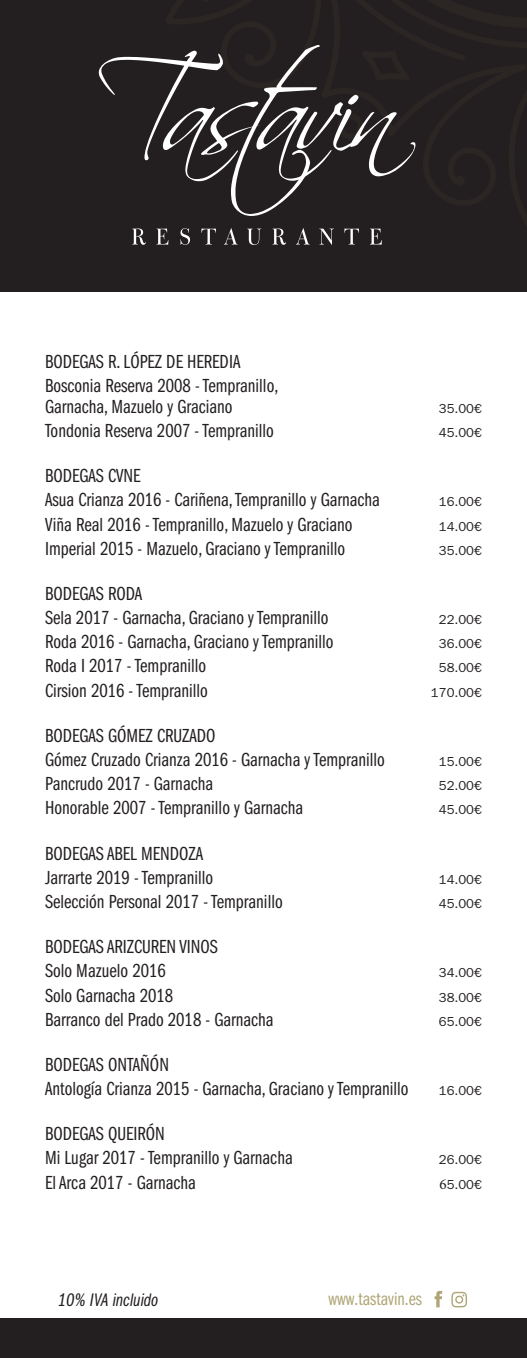
<style>
.page{position:relative;width:527px;height:1358px;background:#fff}
.page>*{position:absolute;margin:0;border:0;box-sizing:border-box;transform-origin:0 0}
.t1{font:19.62px/20.6px "ITC Franklin Gothic Std Bk Cp";color:#231f20}
.t2{font:18.88px "ITC Franklin Gothic Std Bk Cp";color:#afa576}
.t3{font:18.88px "ITC Franklin Gothic Std Bk Cp It";color:#231f20}
.t4{font:13px "ITC Franklin Gothic Std";color:#231f20}
.s1{font-family:"Minion Pro";font-size:15px}
</style>
<div class="page">
<div style="left:0;top:1317px;width:526px;height:40px;background:#231f20"></div>
<svg style="left:434px;top:1291px;width:7px;height:16px"></svg>
<svg style="left:451px;top:1291px;width:15px;height:16px"></svg>
<div style="left:0;top:0;width:526px;height:291px;background:#231f20"></div>
<svg style="left:98px;top:45px;width:317px;height:171px"></svg>
<svg style="left:132px;top:228px;width:249px;height:17px"></svg>
<p class="t1" style="left:45px;top:351px;width:196px">BODEGAS R. LÓPEZ DE HEREDIA</p>
<p class="t1" style="left:45px;top:375px;width:234px">Bosconia Reserva 2008 - Tempranillo,<br>Garnacha, Mazuelo y Graciano</p>
<p class="t4" style="left:438px;top:401px;width:45px">35.00€</p>
<p class="t1" style="left:45px;top:420px;width:230px">Tondonia Reserva 2007 - Tempranillo</p>
<p class="t4" style="left:438px;top:425px;width:45px">45.00€</p>
<p class="t1" style="left:45px;top:465px;width:97px">BODEGAS CVNE</p>
<p class="t1" style="left:45px;top:490px;width:336px">Asua Crianza 2016 - Cariñena, Tempranillo y Garnacha</p>
<p class="t4" style="left:438px;top:494px;width:45px">16.00€</p>
<p class="t1" style="left:45px;top:514px;width:309px">Viña Real 2016 - Tempranillo, Mazuelo y Graciano</p>
<p class="t4" style="left:438px;top:518px;width:45px">14.00€</p>
<p class="t1" style="left:45px;top:538px;width:301px">Imperial 2015 - Mazuelo, Graciano y Tempranillo</p>
<p class="t4" style="left:438px;top:542px;width:45px">35.00€</p>
<p class="t1" style="left:45px;top:583px;width:98px">BODEGAS RODA</p>
<p class="t1" style="left:45px;top:607px;width:285px">Sela 2017 - Garnacha, Graciano y Tempranillo</p>
<p class="t4" style="left:438px;top:612px;width:45px">22.00€</p>
<p class="t1" style="left:45px;top:631px;width:290px">Roda 2016 - Garnacha, Graciano y Tempranillo</p>
<p class="t4" style="left:438px;top:636px;width:45px">36.00€</p>
<p class="t1" style="left:45px;top:656px;width:162px">Roda I 2017 - Tempranillo</p>
<p class="t4" style="left:438px;top:660px;width:45px">58.00€</p>
<p class="t1" style="left:45px;top:680px;width:164px">Cirsion 2016 - Tempranillo</p>
<p class="t4" style="left:430px;top:684px;width:52px">170.00€</p>
<p class="t1" style="left:45px;top:725px;width:172px">BODEGAS GÓMEZ CRUZADO</p>
<p class="t1" style="left:45px;top:749px;width:341px">Gómez Cruzado Crianza 2016 - Garnacha y Tempranillo</p>
<p class="t4" style="left:438px;top:754px;width:45px">15.00€</p>
<p class="t1" style="left:45px;top:773px;width:169px">Pancrudo 2017 - Garnacha</p>
<p class="t4" style="left:438px;top:778px;width:45px">52.00€</p>
<p class="t1" style="left:45px;top:797px;width:259px">Honorable 2007 - Tempranillo y Garnacha</p>
<p class="t4" style="left:438px;top:802px;width:45px">45.00€</p>
<p class="t1" style="left:45px;top:843px;width:159px">BODEGAS ABEL MENDOZA</p>
<p class="t1" style="left:45px;top:867px;width:169px">Jarrarte 2019 - Tempranillo</p>
<p class="t4" style="left:438px;top:871px;width:45px">14.00€</p>
<p class="t1" style="left:45px;top:891px;width:239px">Selección Personal 2017 - Tempranillo</p>
<p class="t4" style="left:438px;top:895px;width:45px">45.00€</p>
<p class="t1" style="left:45px;top:936px;width:174px">BODEGAS ARIZCUREN VINOS</p>
<p class="t1" style="left:45px;top:960px;width:122px">Solo Mazuelo 2016</p>
<p class="t4" style="left:438px;top:965px;width:45px">34.00€</p>
<p class="t1" style="left:45px;top:984px;width:129px">Solo Garnacha 2018</p>
<p class="t4" style="left:438px;top:989px;width:45px">38.00€</p>
<p class="t1" style="left:45px;top:1009px;width:230px">Barranco del Prado 2018 - Garnacha</p>
<p class="t4" style="left:438px;top:1013px;width:45px">65.00€</p>
<p class="t1" style="left:45px;top:1054px;width:125px">BODEGAS ONTAÑÓN</p>
<p class="t1" style="left:45px;top:1078px;width:364px">Antología Crianza 2015 - Garnacha, Graciano y Tempranillo</p>
<p class="t4" style="left:438px;top:1082px;width:45px">16.00€</p>
<p class="t1" style="left:45px;top:1123px;width:121px">BODEGAS QUEIRÓN</p>
<p class="t1" style="left:45px;top:1147px;width:249px">Mi Lugar 2017 - Tempranillo y Garnacha</p>
<p class="t4" style="left:438px;top:1152px;width:45px">26.00€</p>
<p class="t1" style="left:45px;top:1171px;width:152px">El Arca 2017 - Garnacha</p>
<p class="t4" style="left:439px;top:1176px;width:44px"><span class="s1">6</span>5.00€</p>
<p class="t3" style="left:58px;top:1289px;width:102px">10% IVA incluido</p>
<p class="t2" style="left:328px;top:1287px;width:95px">www.tastavin.es</p>
</div>
